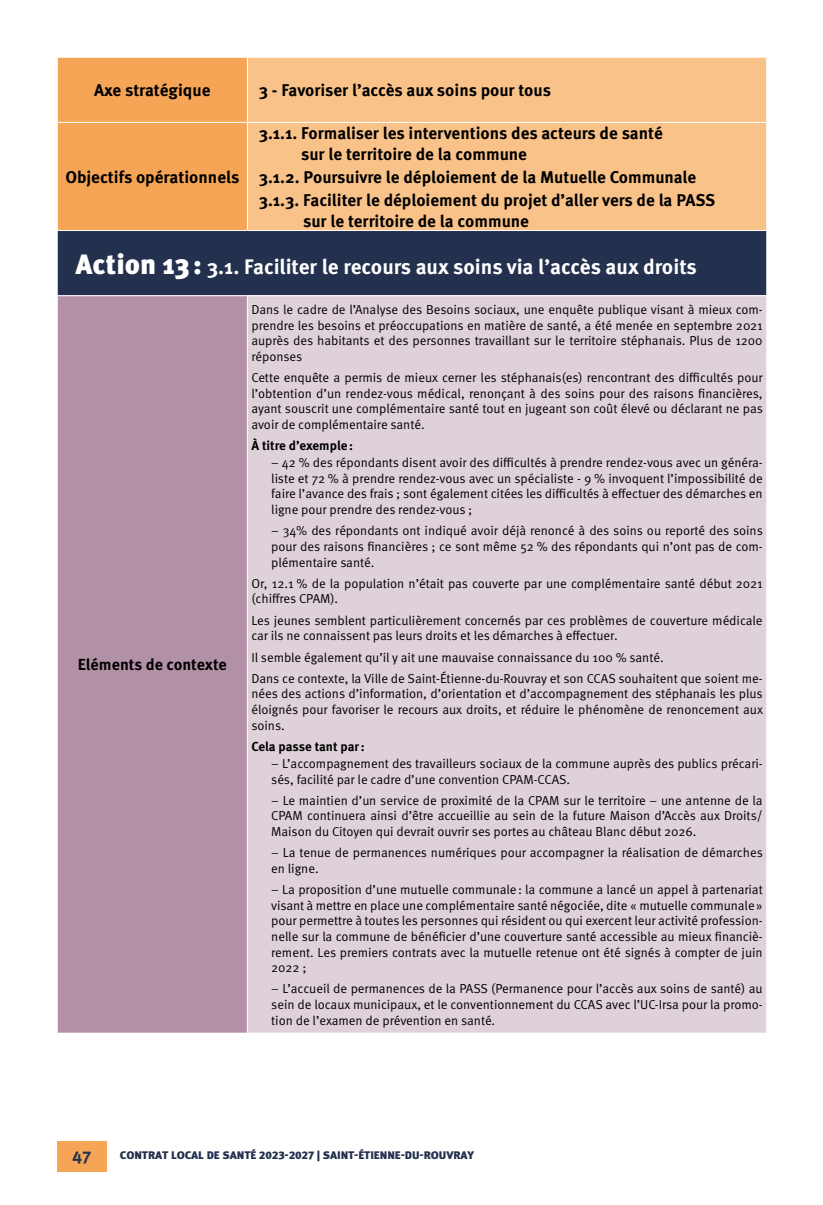
<style>
.page{position:relative;width:823px;height:1205px;background:#fff}
.page>*{position:absolute;margin:0;border:0;box-sizing:border-box;transform-origin:0 0}
.t1{font:700 21px "Meta Pro";color:#fff}
.t2{font:700 17px/20.4px "Meta Pro";color:#000}
.t3{font:700 17px "Meta Pro";color:#24314e;scale:1.06 1}
.t4{font:700 16px "Meta Pro";color:#000}
.t5{font:13px/15.6px "Meta Pro Norm";letter-spacing:-.005em;color:#000;text-align:justify}
.t6{font:700 13px "Meta Pro";letter-spacing:-.005em;color:#000}
.t7{font:900 11px "Meta Pro";letter-spacing:-.005em;color:#24314e;scale:1.06 1}
.s1{font-weight:900;font-size:28px}
</style>
<div class="page">
<div style="left:57px;top:1141px;width:50px;height:30px;background:#f5a555"></div>
<div style="left:58px;top:58px;width:189px;height:172px;background:#f5a555"></div>
<div style="left:248px;top:58px;width:517px;height:172px;background:#f9c289"></div>
<div style="left:57px;top:230px;width:709px;height:66px;background:#24314e"></div>
<div style="left:57px;top:296px;width:190px;height:737px;background:#b290a5"></div>
<div style="left:247px;top:296px;width:519px;height:737px;background:#dfd1da"></div>
<hr style="left:57px;top:122px;width:190px;height:1px;background:#fff">
<hr style="left:247px;top:122px;width:519px;height:1px;background:#fff">
<hr style="left:57px;top:230px;width:190px;height:1px;background:#fff">
<hr style="left:57px;top:231px;width:1px;height:64px;background:#fff">
<hr style="left:247px;top:230px;width:519px;height:1px;background:#fff">
<hr style="left:765px;top:231px;width:1px;height:64px;background:#fff">
<hr style="left:57px;top:295px;width:190px;height:1px;background:#fff">
<hr style="left:57px;top:296px;width:1px;height:736px;background:#fff">
<hr style="left:247px;top:295px;width:519px;height:1px;background:#fff">
<hr style="left:247px;top:296px;width:1px;height:736px;background:#fff">
<hr style="left:765px;top:296px;width:1px;height:736px;background:#fff">
<hr style="left:57px;top:1032px;width:190px;height:1px;background:#fff">
<hr style="left:247px;top:1032px;width:519px;height:1px;background:#fff">
<h2 class="t2" style="left:94px;top:79px;width:118px">Axe stratégique</h2>
<h2 class="t2" style="left:258px;top:79px;width:294px">3 - Favoriser l’accès aux soins pour tous</h2>
<h2 class="t2" style="left:301px;top:122px;width:363px;text-indent:-42px">3.1.1. Formaliser les interventions des acteurs de santé sur le territoire de la commune</h2>
<h2 class="t2" style="left:258px;top:164px;width:458px;line-height:23.2px">3.1.2. Poursuivre le déploiement de la Mutuelle Communale<br>3.1.3. Faciliter le déploiement du projet d’aller vers de la PASS</h2>
<h2 class="t2" style="left:303px;top:209px;width:227px">sur le territoire de la commune</h2>
<h1 class="t1" style="left:75px;top:250px;width:622px"><span class="s1">Action 13:</span> 3.1. Faciliter le recours aux soins via l’accès aux droits</h1>
<h2 class="t2" style="left:65px;top:166px;width:175px">Objectifs opérationnels</h2>
<p class="t4" style="left:78px;top:652px;width:150px">Eléments de contexte</p>
<p class="t5" style="left:251px;top:301px;width:512px">Dans le cadre de l’Analyse des Besoins sociaux, une enquête publique visant à mieux com&shy;prendre les besoins et préoccupations en matière de santé, a été menée en septembre 2021 auprès des habitants et des personnes travaillant sur le territoire stéphanais. Plus de 1200 réponses</p>
<p class="t5" style="left:251px;top:369px;width:512px">Cette enquête a permis de mieux cerner les stéphanais(es) rencontrant des difficultés pour l’obtention d’un rendez-vous médical, renonçant à des soins pour des raisons financières, ayant souscrit une complémentaire santé tout en jugeant son coût élevé ou déclarant ne pas avoir de complémentaire santé.</p>
<p class="t6" style="left:251px;top:435px;width:103px">À titre d’exemple:</p>
<p class="t5" style="left:271px;top:454px;width:492px">– 42 % des répondants disent avoir des difficultés à prendre rendez-vous avec un généra&shy;liste et 72 % à prendre rendez-vous avec un spécialiste - 9 % invoquent l’impossibilité de faire l’avance des frais ; sont également citées les difficultés à effectuer des démarches en ligne pour prendre des rendez-vous ;</p>
<p class="t5" style="left:271px;top:522px;width:493px">– 34% des répondants ont indiqué avoir déjà renoncé à des soins ou reporté des soins pour des raisons financières ; ce sont même 52 % des répondants qui n’ont pas de com&shy;plémentaire santé.</p>
<p class="t5" style="left:251px;top:575px;width:512px">Or, 12.1 % de la population n’était pas couverte par une complémentaire santé début 2021 (chiffres CPAM).</p>
<p class="t5" style="left:251px;top:611px;width:512px">Les jeunes semblent particulièrement concernés par ces problèmes de couverture médicale car ils ne connaissent pas leurs droits et les démarches à effectuer.</p>
<p class="t5" style="left:251px;top:645px;width:512px;line-height:21.3px">Il semble également qu’il y ait une mauvaise connaissance du 100 % santé.<br>Dans ce contexte, la Ville de Saint-Étienne-du-Rouvray et son CCAS souhaitent que soient me-</p>
<p class="t5" style="left:251px;top:685px;width:513px">nées des actions d’information, d’orientation et d’accompagnement des stéphanais les plus éloignés pour favoriser le recours aux droits, et réduire le phénomène de renoncement aux soins.</p>
<p class="t6" style="left:251px;top:736px;width:115px">Cela passe tant par:</p>
<p class="t5" style="left:271px;top:755px;width:492px">– L’accompagnement des travailleurs sociaux de la commune auprès des publics précari&shy;sés, facilité par le cadre d’une convention CPAM-CCAS.</p>
<p class="t5" style="left:271px;top:791px;width:492px">– Le maintien d’un service de proximité de la CPAM sur le territoire – une antenne de la CPAM continuera ainsi d’être accueillie au sein de la future Maison d’Accès aux Droits/ Maison du Citoyen qui devrait ouvrir ses portes au château Blanc début 2026.</p>
<p class="t5" style="left:271px;top:844px;width:493px">– La tenue de permanences numériques pour accompagner la réalisation de démarches en ligne.</p>
<p class="t5" style="left:271px;top:881px;width:493px">– La proposition d’une mutuelle communale: la commune a lancé un appel à partenariat visant à mettre en place une complémentaire santé négociée, dite « mutuelle communale» pour permettre à toutes les personnes qui résident ou qui exercent leur activité profession&shy;nelle sur la commune de bénéficier d’une couverture santé accessible au mieux financiè&shy;rement. Les premiers contrats avec la mutuelle retenue ont été signés à compter de juin 2022 ;</p>
<p class="t5" style="left:271px;top:980px;width:492px">– L’accueil de permanences de la PASS (Permanence pour l’accès aux soins de santé) au sein de locaux municipaux, et le conventionnement du CCAS avec l’UC-Irsa pour la promo&shy;tion de l’examen de prévention en santé.</p>
<h2 class="t3" style="left:72px;top:1143px;width:19px">47</h2>
<p class="t7" style="left:120px;top:1147px;width:336px">CONTRAT LOCAL DE SANTÉ 2023-2027 | SAINT-ÉTIENNE-DU-ROUVRAY</p>
</div>
